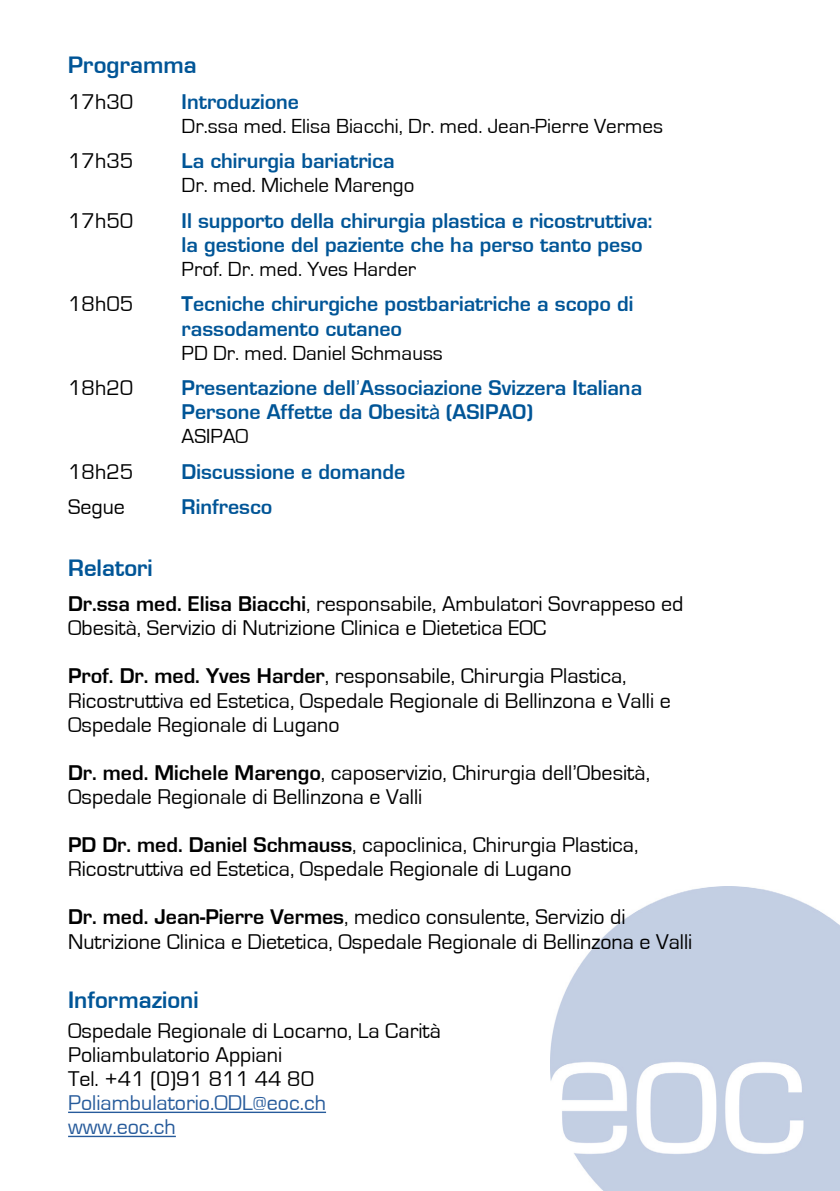
<style>
.page{position:relative;width:840px;height:1191px;background:#fff}
.page>*{position:absolute;margin:0;border:0;box-sizing:border-box;transform-origin:0 0}
.t1{font:22px/24px "Eurostile";color:#000}
.t2{font:700 22px/24px "Eurostile";color:#005597}
.t3{font:22px/24px "Eurostile";color:#275b9b}
.t4{font:600 22px "Eurostile";color:#005597}
.t5{font:21px "Eurostile";color:#000}
.s1{font-weight:400}
.s2{font-family:"Arial";font-weight:400;font-size:20px}
.s3{font-weight:600;color:#005597}
.s4{font-weight:700}
</style>
<div class="page">
<img style="left:550px;top:886px;width:289px;height:305px">
<hr style="left:68px;top:1111px;width:258px;height:2px;background:#275b9b">
<hr style="left:68px;top:1135px;width:108px;height:2px;background:#275b9b">
<p class="t4" style="left:68px;top:51px;width:130px">Programma</p>
<p class="t1" style="left:68px;top:90px;width:67px">17h30</p>
<p class="t2" style="left:181px;top:91px;width:119px">Introduzione</p>
<p class="t5" style="left:181px;top:115px;width:482px">Dr.ssa med. Elisa Biacchi, Dr. med. Jean-Pierre Vermes</p>
<p class="t1" style="left:68px;top:149px;width:67px">17h35</p>
<p class="t2" style="left:181px;top:150px;width:214px">La chirurgia bariatrica</p>
<p class="t5" style="left:181px;top:174px;width:234px">Dr. med. Michele Marengo</p>
<p class="t1" style="left:68px;top:209px;width:67px">17h50</p>
<p class="t2" style="left:181px;top:210px;width:472px">Il supporto della chirurgia plastica e ricostruttiva: la gestione del paziente che ha perso tanto peso</p>
<p class="t5" style="left:181px;top:258px;width:236px">Prof. Dr. med. Yves Harder</p>
<p class="t1" style="left:68px;top:293px;width:67px">18h05</p>
<p class="t2" style="left:181px;top:293px;width:453px">Tecniche chirurgiche postbariatriche a scopo di rassodamento cutaneo</p>
<p class="t5" style="left:181px;top:341px;width:263px">PD Dr. med. Daniel Schmauss</p>
<p class="t1" style="left:68px;top:376px;width:67px">18h20</p>
<p class="t2" style="left:181px;top:377px;width:462px">Presentazione dell<span class="s1">’</span>Associazione Svizzera Italiana<br>Persone Affette da Obesit<span class="s2">à</span> (ASIPAO)</p>
<p class="t5" style="left:181px;top:425px;width:68px">ASIPAO</p>
<p class="t1" style="left:68px;top:460px;width:67px">18h25</p>
<p class="t2" style="left:181px;top:461px;width:225px">Discussione e domande</p>
<p class="t1" style="left:68px;top:495px;width:58px">Segue</p>
<p class="t2" style="left:181px;top:496px;width:92px">Rinfresco</p>
<p class="t1" style="left:68px;top:551px;width:616px;line-height:35.4px"><span class="s3">Relatori<br></span><span class="s4">Dr.ssa med. Elisa Biacchi</span>, responsabile, Ambulatori Sovrappeso ed</p>
<p class="t1" style="left:68px;top:604px;width:559px;line-height:48.2px">Obesità, Servizio di Nutrizione Clinica e Dietetica EOC<br><span class="s4">Prof. Dr. med. Yves Harder</span>, responsabile, Chirurgia Plastica,</p>
<p class="t1" style="left:68px;top:688px;width:604px">Ricostruttiva ed Estetica, Ospedale Regionale di Bellinzona e Valli e<br>Ospedale Regionale di Lugano</p>
<p class="t1" style="left:68px;top:761px;width:583px"><span class="s4">Dr. med. Michele Marengo</span>, caposervizio, Chirurgia dell’Obesità,<br>Ospedale Regionale di Bellinzona e Valli</p>
<p class="t1" style="left:68px;top:833px;width:571px"><span class="s4">PD Dr. med. Daniel Schmauss</span>, capoclinica, Chirurgia Plastica,<br>Ricostruttiva ed Estetica, Ospedale Regionale di Lugano</p>
<p class="t1" style="left:68px;top:905px;width:625px"><span class="s4">Dr. med. Jean-Pierre Vermes</span>, medico consulente, Servizio di<br>Nutrizione Clinica e Dietetica, Ospedale Regionale di Bellinzona e Valli</p>
<p class="t4" style="left:68px;top:986px;width:132px">Informazioni</p>
<p class="t1" style="left:68px;top:1019px;width:374px">Ospedale Regionale di Locarno, La Carità<br>Poliambulatorio Appiani<br>Tel. +41 (0)91 811 44 80</p>
<p class="t3" style="left:68px;top:1091px;width:259px">Poliambulatorio.ODL@eoc.ch www.eoc.ch</p>
</div>
